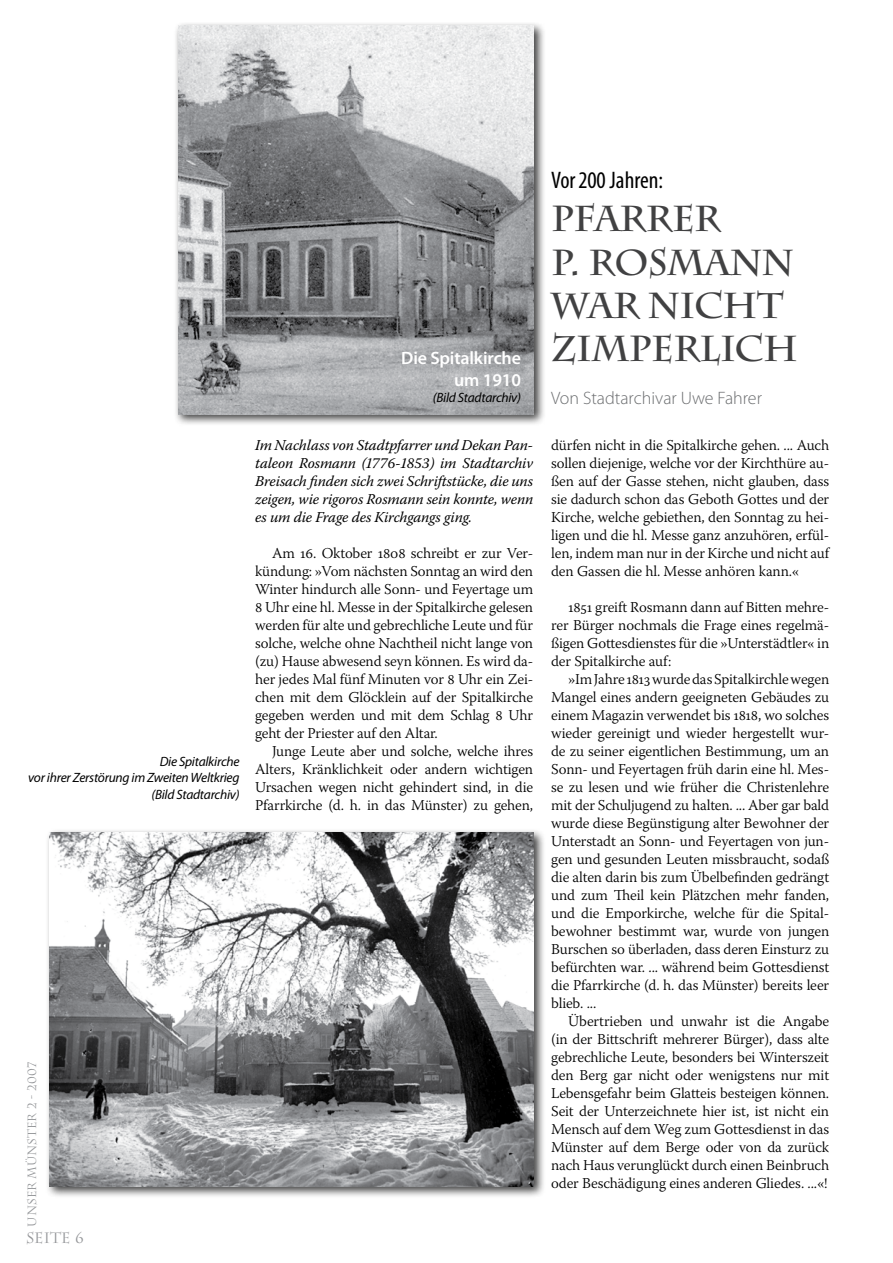
<style>
.page{position:relative;width:893px;height:1263px;background:#fff}
.page>*{position:absolute;margin:0;border:0;box-sizing:border-box;transform-origin:0 0}
.t1{font:700 36px/43.2px "Charlemagne Std";letter-spacing:-.02em;color:#414142}
.t2{font:condensed 24px "Myriad Pro";color:#000}
.t3{font:300 18px "Myriad Pro";color:#6d6f71}
.t4{font:600 18px/21.6px "Myriad Pro";letter-spacing:-.01em;color:#fff;text-align:right}
.t5{font:300 15px/18px "Warnock Pro";letter-spacing:-.01em;color:#000;text-align:justify}
.t6{font:italic 15px/18px "Warnock Pro";letter-spacing:-.015em;color:#000;text-align:justify}
.t7{font:15px "Charlemagne Std";color:#939598}
.t8{font:italic 13.5px/16.2px "Myriad Pro";letter-spacing:-.02em;color:#000;text-align:right}
.t9{font:12px "Charlemagne Std";color:#939598}
</style>
<div class="page">
<div style="left:45px;top:828px;width:507px;height:378px;background:#000;opacity:.75"></div>
<img style="left:49px;top:832px;width:484px;height:354px">
<div style="left:174px;top:22px;width:378px;height:410px;background:#000;opacity:.75"></div>
<img style="left:178px;top:26px;width:355px;height:388px">
<p class="t8" style="left:28px;top:753px;width:213px">Die Spitalkirche<br>vor ihrer Zerstörung im Zweiten Weltkrieg (Bild Stadtarchiv)</p>
<p class="t4" style="left:401px;top:348px;width:121px">Die Spitalkirche um 1910</p>
<p class="t8" style="left:433px;top:389px;width:90px">(Bild Stadtarchiv)</p>
<p class="t6" style="left:255px;top:436px;width:280px">Im Nachlass von Stadtpfarrer und Dekan Pan&shy;taleon Rosmann (1776-1853) im Stadtarchiv Breisach finden sich zwei Schriftstücke, die uns zeigen, wie rigoros Rosmann sein konnte, wenn es um die Frage des Kirchgangs ging.</p>
<p class="t5" style="left:255px;top:544px;width:280px;text-indent:17px">Am 16. Oktober 1808 schreibt er zur Ver&shy;kündung: »Vom nächsten Sonntag an wird den Winter hindurch alle Sonn- und Feyertage um 8 Uhr eine hl. Messe in der Spitalkirche gelesen werden für alte und gebrechliche Leute und für solche, welche ohne Nachtheil nicht lange von (zu) Hause abwesend seyn können. Es wird da&shy;her jedes Mal fünf Minuten vor 8 Uhr ein Zei&shy;chen mit dem Glöcklein auf der Spitalkirche gegeben werden und mit dem Schlag 8 Uhr geht der Priester auf den Altar.</p>
<p class="t5" style="left:255px;top:742px;width:280px;text-indent:17px">Junge Leute aber und solche, welche ihres Alters, Kränklichkeit oder andern wichtigen Ursachen wegen nicht gehindert sind, in die Pfarrkirche (d. h. in das Münster) zu gehen,</p>
<p class="t9" style="left:25px;top:1226px;width:166px;rotate:-90deg">Unser Münster 2 - 2007</p>
<p class="t7" style="left:26px;top:1229px;width:59px">Seite 6</p>
<h2 class="t2" style="left:551px;top:167px;width:113px">Vor 200 Jahren:</h2>
<h1 class="t1" style="left:551px;top:198px;width:248px">PFARRER<br>P. ROSMANN<br>WAR NICHT<br>ZIMPERLICH</h1>
<p class="t3" style="left:551px;top:388px;width:212px">Von Stadtarchivar Uwe Fahrer</p>
<p class="t5" style="left:551px;top:436px;width:280px">dürfen nicht in die Spitalkirche gehen. ... Auch sollen diejenige, welche vor der Kirchthüre au&shy;ßen auf der Gasse stehen, nicht glauben, dass sie dadurch schon das Geboth Gottes und der Kirche, welche gebiethen, den Sonntag zu hei&shy;ligen und die hl. Messe ganz anzuhören, erfül&shy;len, indem man nur in der Kirche und nicht auf den Gassen die hl. Messe anhören kann.«</p>
<p class="t5" style="left:551px;top:598px;width:280px;text-indent:17px">1851 greift Rosmann dann auf Bitten mehre&shy;rer Bürger nochmals die Frage eines regelmä&shy;ßigen Gottesdienstes für die »Unterstädtler« in der Spitalkirche auf:</p>
<p class="t5" style="left:551px;top:670px;width:280px;text-indent:17px">»Im Jahre 1813 wurde das Spitalkirchle wegen Mangel eines andern geeigneten Gebäudes zu einem Magazin verwendet bis 1818, wo solches wieder gereinigt und wieder hergestellt wur&shy;de zu seiner eigentlichen Bestimmung, um an Sonn- und Feyertagen früh darin eine hl. Mes&shy;se zu lesen und wie früher die Christenlehre mit der Schuljugend zu halten. ... Aber gar bald wurde diese Begünstigung alter Bewohner der Unterstadt an Sonn- und Feyertagen von jun&shy;gen und gesunden Leuten missbraucht, sodaß die alten darin bis zum Übelbefinden gedrängt und zum Theil kein Plätzchen mehr fanden, und die Emporkirche, welche für die Spital&shy;bewohner bestimmt war, wurde von jungen Burschen so überladen, dass deren Einsturz zu befürchten war. ... während beim Gottesdienst die Pfarrkirche (d. h. das Münster) bereits leer blieb. ...</p>
<p class="t5" style="left:551px;top:1012px;width:280px;text-indent:17px">Übertrieben und unwahr ist die Angabe (in der Bittschrift mehrerer Bürger), dass alte gebrechliche Leute, besonders bei Winterszeit den Berg gar nicht oder wenigstens nur mit Lebensgefahr beim Glatteis besteigen können.<br>Seit der Unterzeichnete hier ist, ist nicht ein Mensch auf dem Weg zum Gottesdienst in das Münster auf dem Berge oder von da zurück nach Haus verunglückt durch einen Beinbruch oder Beschädigung eines anderen Gliedes. ...«!</p>
</div>
